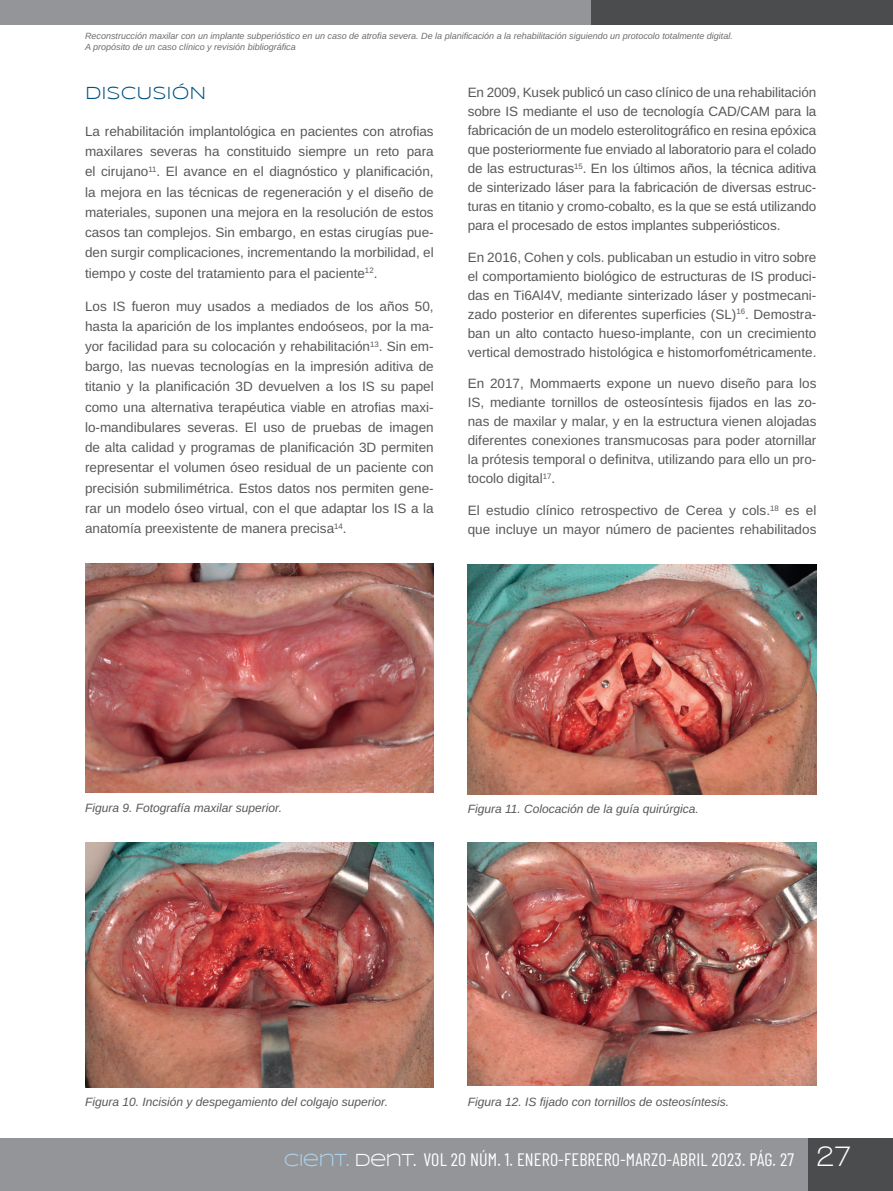
<style>
.page{position:relative;width:893px;height:1191px;background:#fff}
.page>*{position:absolute;margin:0;border:0;box-sizing:border-box;transform-origin:0 0}
.t1{font:18px "Barlow Condensed";letter-spacing:.01em;color:#fff}
.t2{font:18px "Syncopate";color:#015382}
.t3{font:13.5px/20.2px "Arimo";color:#57585a;text-align:justify}
.t4{font:italic 12px "Arimo";color:#57585a}
.t5{font:italic 9px/10.8px "Arimo";color:#6c6d70}
.s1{font-family:"Syncopate";color:#add2ed}
.s2{font-family:"Syncopate"}
.s3{font-family:"Walkway";font-weight:700;font-size:30px}
</style>
<div class="page">
<div style="left:0;top:1138px;width:893px;height:53px;background:#939598"></div>
<div style="left:808px;top:1138px;width:85px;height:53px;background:#4b4c4d"></div>
<div style="left:0;top:0;width:893px;height:25px;background:#939598"></div>
<div style="left:591px;top:0;width:302px;height:25px;background:#4b4c4d"></div>
<img style="left:468px;top:842px;width:348px;height:243px">
<img style="left:85px;top:842px;width:349px;height:245px">
<img style="left:468px;top:564px;width:348px;height:230px">
<img style="left:85px;top:563px;width:349px;height:230px">
<p class="t5" style="left:85px;top:30px;width:649px">Reconstrucción maxilar con un implante subperióstico en un caso de atrofia severa. De la planificación a la rehabilitación siguiendo un protocolo totalmente digital.<br>A propósito de un caso clínico y revisión bibliográfica</p>
<h1 class="t2" style="left:85px;top:82px;width:123px">DISCUSIÓN</h1>
<p class="t3" style="left:85px;top:121px;width:350px">La rehabilitación implantológica en pacientes con atrofias maxilares severas ha constituido siempre un reto para el cirujano<sup>11</sup>. El avance en el diagnóstico y planificación, la mejora en las técnicas de regeneración y el diseño de materiales, suponen una mejora en la resolución de estos casos tan complejos. Sin embargo, en estas cirugías pue&shy;den surgir complicaciones, incrementando la morbilidad, el tiempo y coste del tratamiento para el paciente<sup>12</sup>.</p>
<p class="t3" style="left:85px;top:296px;width:350px">Los IS fueron muy usados a mediados de los años 50, hasta la aparición de los implantes endoóseos, por la ma&shy;yor facilidad para su colocación y rehabilitación<sup>13</sup>. Sin em&shy;bargo, las nuevas tecnologías en la impresión aditiva de titanio y la planificación 3D devuelven a los IS su papel como una alternativa terapéutica viable en atrofias maxi&shy;lo-mandibulares severas. El uso de pruebas de imagen de alta calidad y programas de planificación 3D permiten representar el volumen óseo residual de un paciente con precisión submilimétrica. Estos datos nos permiten gene&shy;rar un modelo óseo virtual, con el que adaptar los IS a la anatomía preexistente de manera precisa<sup>14</sup>.</p>
<p class="t3" style="left:468px;top:83px;width:350px;line-height:18.9px">En 2009, Kusek publicó un caso clínico de una rehabilitación sobre IS mediante el uso de tecnología CAD/CAM para la fabricación de un modelo esterolitográfico en resina epóxica que posteriormente fue enviado al laboratorio para el colado de las estructuras<sup>15</sup>. En los últimos años, la técnica aditiva de sinterizado láser para la fabricación de diversas estruc&shy;turas en titanio y cromo-cobalto, es la que se está utilizando para el procesado de estos implantes subperiósticos.</p>
<p class="t3" style="left:468px;top:248px;width:350px;line-height:18.9px">En 2016, Cohen y cols. publicaban un estudio in vitro sobre el comportamiento biológico de estructuras de IS produci&shy;das en Ti6Al4V, mediante sinterizado láser y postmecani&shy;zado posterior en diferentes superficies (SL)<sup>16</sup>. Demostra&shy;ban un alto contacto hueso-implante, con un crecimiento vertical demostrado histológica e histomorfométricamente.</p>
<p class="t3" style="left:468px;top:374px;width:350px;line-height:18.9px">En 2017, Mommaerts expone un nuevo diseño para los IS, mediante tornillos de osteosíntesis fijados en las zo&shy;nas de maxilar y malar, y en la estructura vienen alojadas diferentes conexiones transmucosas para poder atornillar la prótesis temporal o definitva, utilizando para ello un pro&shy;tocolo digital<sup>17</sup>.</p>
<p class="t3" style="left:468px;top:501px;width:350px;line-height:18.9px">El estudio clínico retrospectivo de Cerea y cols.<sup>18</sup> es el que incluye un mayor número de pacientes rehabilitados</p>
<p class="t4" style="left:85px;top:799px;width:198px">Figura 9. Fotografía maxilar superior.</p>
<p class="t4" style="left:468px;top:801px;width:233px">Figura 11. Colocación de la guía quirúrgica.</p>
<p class="t4" style="left:85px;top:1093px;width:305px">Figura 10. Incisión y despegamiento del colgajo superior.</p>
<p class="t4" style="left:468px;top:1093px;width:263px">Figura 12. IS fijado con tornillos de osteosíntesis.</p>
<h1 class="t1" style="left:284px;top:1146px;width:569px"><span class="s1">CIENT.</span> <span class="s2">DENT.</span> VOL 20 NÚM. 1. ENERO-FEBRERO-MARZO-ABRIL 2023. PÁG. 27 <span class="s3">27</span></h1>
</div>
